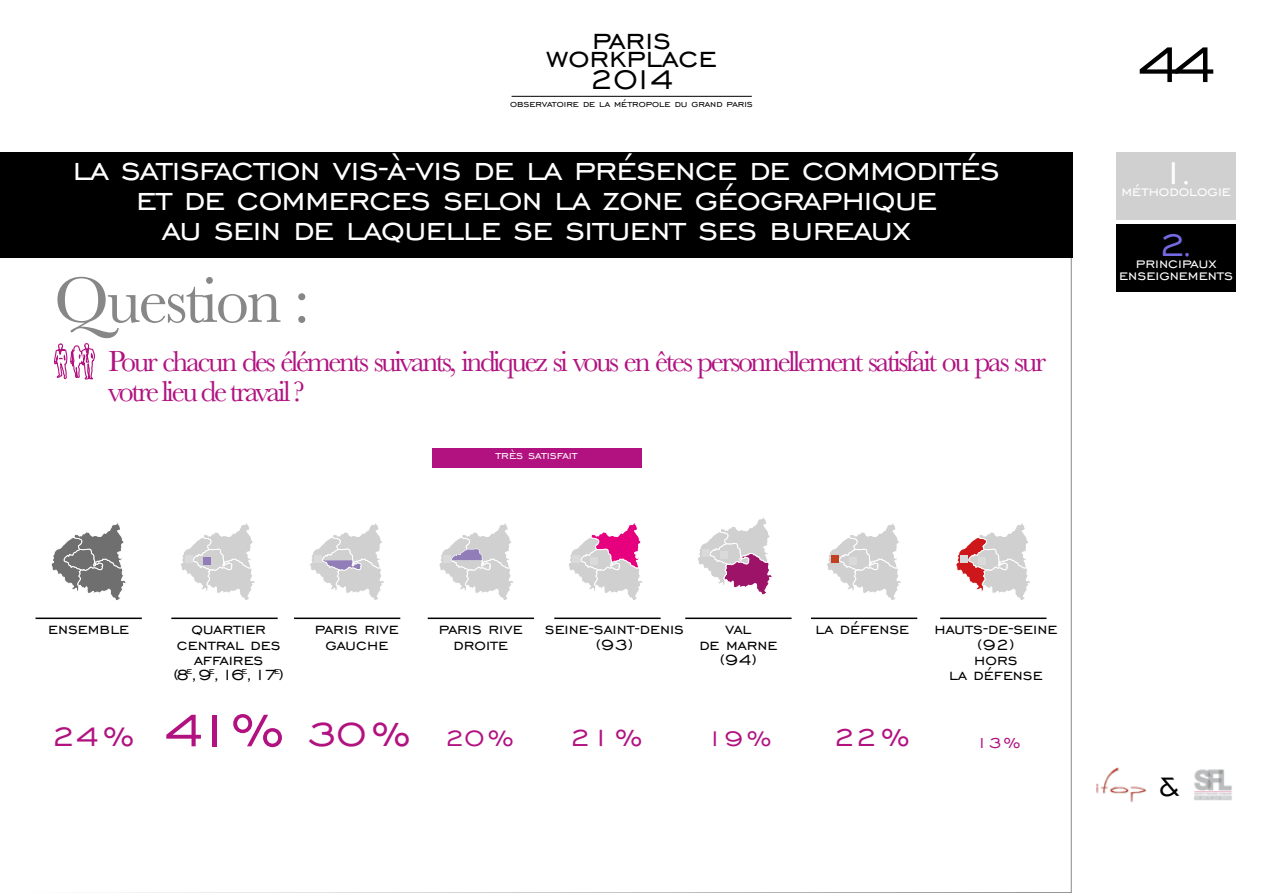
<style>
.page{position:relative;width:1263px;height:893px;background:#fff}
.page>*{position:absolute;margin:0;border:0;box-sizing:border-box;transform-origin:0 0}
.t1{font:67.5px "Engravers Gothic BT";color:#000}
.t2{font:66.9px "Baskerville";letter-spacing:-.04em;color:#878787}
.t3{font:42.15px "Engravers Gothic BT";color:#fff}
.t4{font:42.15px "Engravers Gothic BT";color:#7369e0}
.t5{font:40.8px/30px "Engravers Gothic BT";letter-spacing:-.02em;color:#fff;text-align:center}
.t6{font:36.3px "Engravers Gothic BT";color:#000}
.t7{font:36px "Engravers Gothic BT";color:#b11280}
.t8{font:34.05px "Engravers Gothic BT";color:#000}
.t9{font:33px "Engravers Gothic BT";color:#b11280}
.t10{font:31.5px "Engravers Gothic BT";color:#b11280}
.t11{font:30px/30.6px "Baskerville";letter-spacing:-.08em;color:#b11280}
.t12{font:28.5px "Engravers Gothic BT";color:#b11280}
.t13{font:19.8px/15.5px "Engravers Gothic BT";color:#000;text-align:center}
.t14{font:19.5px "Engravers Gothic BT";color:#b11280}
.t15{font:18.15px "Engravers Gothic BT";color:#fff}
.t16{font:14.25px "Engravers Gothic BT";color:#fff}
.t17{font:12px "Engravers Gothic BT";color:#000}
.s1{font-size:61.5px}
.s2{font-size:45px}
.s3{font-size:30px}
</style>
<div class="page">
<div style="left:0;top:152px;width:1072px;height:106px;background:#000"></div>
<div style="left:1117px;top:152px;width:119px;height:68px;background:#d0d0d0"></div>
<img style="left:1096px;top:767px;width:51px;height:36px">
<img style="left:1194px;top:769px;width:38px;height:32px">
<div style="left:1117px;top:224px;width:119px;height:67px;background:#000"></div>
<svg style="left:54px;top:343px;width:41px;height:37px"></svg>
<hr style="left:36px;top:618px;width:106px;height:1px;background:#000">
<hr style="left:171px;top:618px;width:107px;height:1px;background:#000">
<hr style="left:294px;top:618px;width:106px;height:1px;background:#000">
<hr style="left:428px;top:618px;width:106px;height:1px;background:#000">
<hr style="left:554px;top:618px;width:107px;height:1px;background:#000">
<hr style="left:685px;top:618px;width:106px;height:1px;background:#000">
<hr style="left:811px;top:618px;width:106px;height:1px;background:#000">
<hr style="left:940px;top:618px;width:106px;height:1px;background:#000">
<svg style="left:827px;top:523px;width:74px;height:77px"></svg>
<div style="left:849px;top:557px;width:7px;height:7px;background:#dadada"></div>
<div style="left:831px;top:555px;width:7px;height:8px;background:#c24021"></div>
<svg style="left:51px;top:523px;width:75px;height:77px"></svg>
<svg style="left:698px;top:517px;width:75px;height:78px"></svg>
<div style="left:720px;top:551px;width:7px;height:8px;background:#dadada"></div>
<div style="left:702px;top:550px;width:7px;height:7px;background:#dadada"></div>
<svg style="left:956px;top:523px;width:74px;height:77px"></svg>
<div style="left:978px;top:557px;width:8px;height:7px;background:#dadada"></div>
<div style="left:960px;top:555px;width:8px;height:8px;background:#dadada"></div>
<svg style="left:569px;top:523px;width:74px;height:77px"></svg>
<div style="left:591px;top:557px;width:7px;height:7px;background:#dadada"></div>
<div style="left:573px;top:555px;width:7px;height:8px;background:#dadada"></div>
<svg style="left:181px;top:523px;width:74px;height:77px"></svg>
<div style="left:203px;top:557px;width:7px;height:7px;background:#917db8"></div>
<div style="left:185px;top:555px;width:7px;height:8px;background:#dadada"></div>
<svg style="left:310px;top:523px;width:74px;height:77px"></svg>
<svg style="left:439px;top:523px;width:74px;height:77px"></svg>
<div style="left:432px;top:448px;width:209px;height:20px;background:#b11280"></div>
<hr style="left:512px;top:96px;width:240px;height:1px;background:#000">
<h3 class="t6" style="left:592px;top:19px;width:80px">paris</h3>
<h3 class="t6" style="left:546px;top:37px;width:172px">workplace</h3>
<h3 class="t6" style="left:589px;top:59px;width:86px">2014</h3>
<p class="t17" style="left:510px;top:97px;width:244px">observatoire de la métropole du grand paris</p>
<h3 class="t5" style="left:73px;top:153px;width:929px">la satisfaction vis-à-vis de la présence de commodités et de commerces selon la zone géographique<br>au sein de laquelle se situent ses bureaux</h3>
<h2 class="t2" style="left:54px;top:258px;width:258px">Question :</h2>
<h3 class="t11" style="left:108px;top:346px;width:939px">Pour chacun des éléments suivants, indiquez si vous en êtes personnellement satisfait ou pas sur votre lieu de travail ?</h3>
<p class="t16" style="left:495px;top:448px;width:84px">très satisfait</p>
<h1 class="t1" style="left:1136px;top:26px;width:82px">44</h1>
<h3 class="t3" style="left:1159px;top:149px;width:35px">1.</h3>
<p class="t15" style="left:1121px;top:181px;width:111px">méthodologie</p>
<h3 class="t4" style="left:1158px;top:221px;width:38px">2.</h3>
<p class="t15" style="left:1136px;top:253px;width:82px">principaux</p>
<p class="t15" style="left:1119px;top:265px;width:116px">enseignements</p>
<p class="t13" style="left:48px;top:621px;width:83px">ensemble</p>
<p class="t13" style="left:174px;top:621px;width:112px">quartier central des affaires (8<sup>e</sup>,9<sup>e</sup>,16<sup>e</sup>,17<sup>e</sup>)</p>
<p class="t13" style="left:315px;top:621px;width:85px">paris rive gauche</p>
<p class="t13" style="left:439px;top:621px;width:85px">paris rive droite</p>
<p class="t13" style="left:545px;top:621px;width:141px">seine-saint-denis (93)</p>
<p class="t13" style="left:699px;top:621px;width:80px">val<br>de marne (94)</p>
<p class="t13" style="left:815px;top:621px;width:95px">la défense</p>
<p class="t13" style="left:934px;top:621px;width:124px">hauts-de-seine (92)<br>hors<br>la défense</p>
<h3 class="t7" style="left:51px;top:716px;width:464px">24% <span class="s1">41%</span> <span class="s2">30%</span> <span class="s3">20%</span></h3>
<h3 class="t10" style="left:569px;top:720px;width:74px">21%</h3>
<h3 class="t12" style="left:706px;top:723px;width:67px">19%</h3>
<h3 class="t9" style="left:833px;top:719px;width:77px">22%</h3>
<p class="t14" style="left:975px;top:731px;width:46px">13%</p>
<h3 class="t8" style="left:1158px;top:767px;width:23px">&amp;</h3>
</div>
